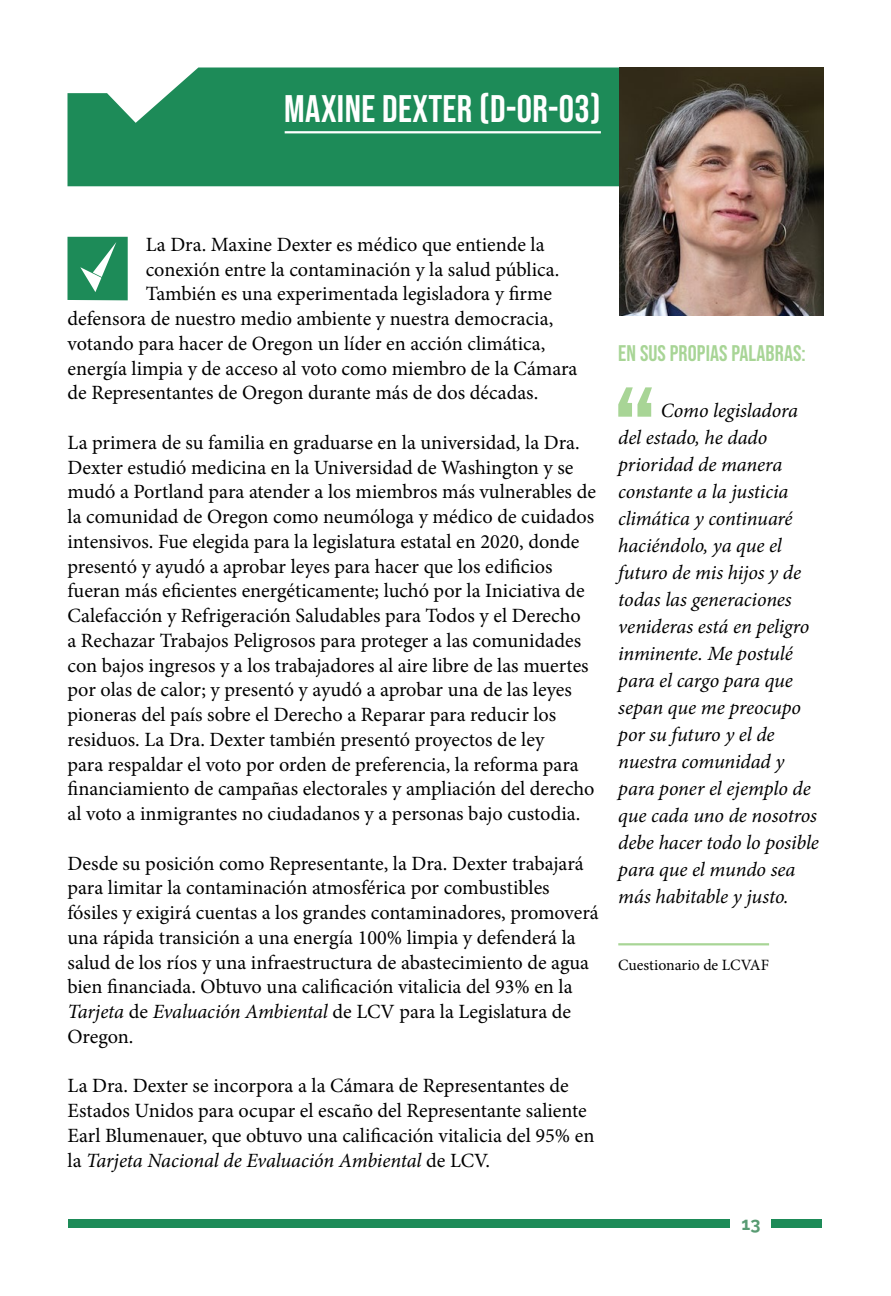
<style>
.page{position:relative;width:891px;height:1296px;background:#fff}
.page>*{position:absolute;margin:0;border:0;box-sizing:border-box;transform-origin:0 0}
.t1{font:38.25px "Bebas Neue";letter-spacing:.01em;color:#fff}
.t2{font:22.5px "Bebas Neue";letter-spacing:.005em;color:#a8d596}
.t3{font:20.25px/24.8px "Minion Pro";color:#000}
.t4{font:italic 20.25px/27px "Minion Pro";letter-spacing:-.005em;color:#000}
.t5{font:700 18px "Raleway";color:#589b72}
.t6{font:15.75px "Minion Pro";color:#000}
.s1{font-style:italic}
</style>
<div class="page">
<div style="left:68px;top:68px;width:551px;height:118px;background:#1d8b58"></div>
<div style="left:68px;top:1219px;width:754px;height:8px;background:#1d8b58"></div>
<div style="left:731px;top:1200px;width:40px;height:37px;background:#fff"></div>
<svg style="left:618px;top:387px;width:34px;height:30px"></svg>
<div style="left:68px;top:237px;width:60px;height:63px;background:#1d8b58"></div>
<svg style="left:80px;top:242px;width:36px;height:50px"></svg>
<hr style="left:285px;top:131px;width:316px;height:2px;background:#fff">
<hr style="left:618px;top:943px;width:151px;height:2px;background:#a8d596">
<img style="left:619px;top:68px;width:205px;height:248px">
<h2 class="t1" style="left:284px;top:87px;width:318px">MAXINE DEXTER (D-OR-03)</h2>
<p class="t3" style="left:146px;top:232px;width:401px">La Dra. Maxine Dexter es médico que entiende la</p>
<p class="t3" style="left:146px;top:257px;width:415px">conexión entre la contaminación y la salud pública.</p>
<p class="t3" style="left:146px;top:282px;width:408px">También es una experimentada legisladora y firme</p>
<p class="t3" style="left:68px;top:306px;width:487px">defensora de nuestro medio ambiente y nuestra democracia,</p>
<p class="t3" style="left:68px;top:331px;width:479px">votando para hacer de Oregon un líder en acción climática,</p>
<p class="t3" style="left:68px;top:356px;width:511px">energía limpia y de acceso al voto como miembro de la Cámara</p>
<p class="t3" style="left:68px;top:381px;width:472px">de Representantes de Oregon durante más de dos décadas.</p>
<p class="t3" style="left:68px;top:430px;width:530px">La primera de su familia en graduarse en la universidad, la Dra.<br>Dexter estudió medicina en la Universidad de Washington y se mudó a Portland para atender a los miembros más vulnerables de la comunidad de Oregon como neumóloga y médico de cuidados intensivos. Fue elegida para la legislatura estatal en 2020, donde presentó y ayudó a aprobar leyes para hacer que los edificios fueran más eficientes energéticamente; luchó por la Iniciativa de Calefacción y Refrigeración Saludables para Todos y el Derecho<br>a Rechazar Trabajos Peligrosos para proteger a las comunidades con bajos ingresos y a los trabajadores al aire libre de las muertes por olas de calor; y presentó y ayudó a aprobar una de las leyes pioneras del país sobre el Derecho a Reparar para reducir los residuos. La Dra. Dexter también presentó proyectos de ley<br>para respaldar el voto por orden de preferencia, la reforma para financiamiento de campañas electorales y ampliación del derecho al voto a inmigrantes no ciudadanos y a personas bajo custodia.</p>
<p class="t3" style="left:68px;top:851px;width:533px">Desde su posición como Representante, la Dra. Dexter trabajará para limitar la contaminación atmosférica por combustibles fósiles y exigirá cuentas a los grandes contaminadores, promoverá una rápida transición a una energía 100% limpia y defenderá la salud de los ríos y una infraestructura de abastecimiento de agua bien financiada. Obtuvo una calificación vitalicia del 93% en la <span class="s1">Tarjeta</span> de <span class="s1">Evaluación Ambiental</span> de LCV para la Legislatura de Oregon.</p>
<p class="t3" style="left:68px;top:1074px;width:529px">La Dra. Dexter se incorpora a la Cámara de Representantes de Estados Unidos para ocupar el escaño del Representante saliente Earl Blumenauer, que obtuvo una calificación vitalicia del 95% en la <span class="s1">Tarjeta Nacional de Evaluación Ambiental</span> de LCV.</p>
<p class="t2" style="left:618px;top:340px;width:189px">EN SUS PROPIAS PALABRAS:</p>
<p class="t4" style="left:618px;top:397px;width:202px;text-indent:43px">Como legisladora del estado, he dado prioridad de manera constante a la justicia climática y continuaré haciéndolo, ya que el futuro de mis hijos y de todas las generaciones venideras está en peligro inminente. Me postulé para el cargo para que sepan que me preocupo por su futuro y el de nuestra comunidad y para poner el ejemplo de que cada uno de nosotros debe hacer todo lo posible para que el mundo sea más habitable y justo.</p>
<p class="t6" style="left:618px;top:955px;width:152px">Cuestionario de LCVAF</p>
<p class="t5" style="left:741px;top:1214px;width:20px">13</p>
</div>
